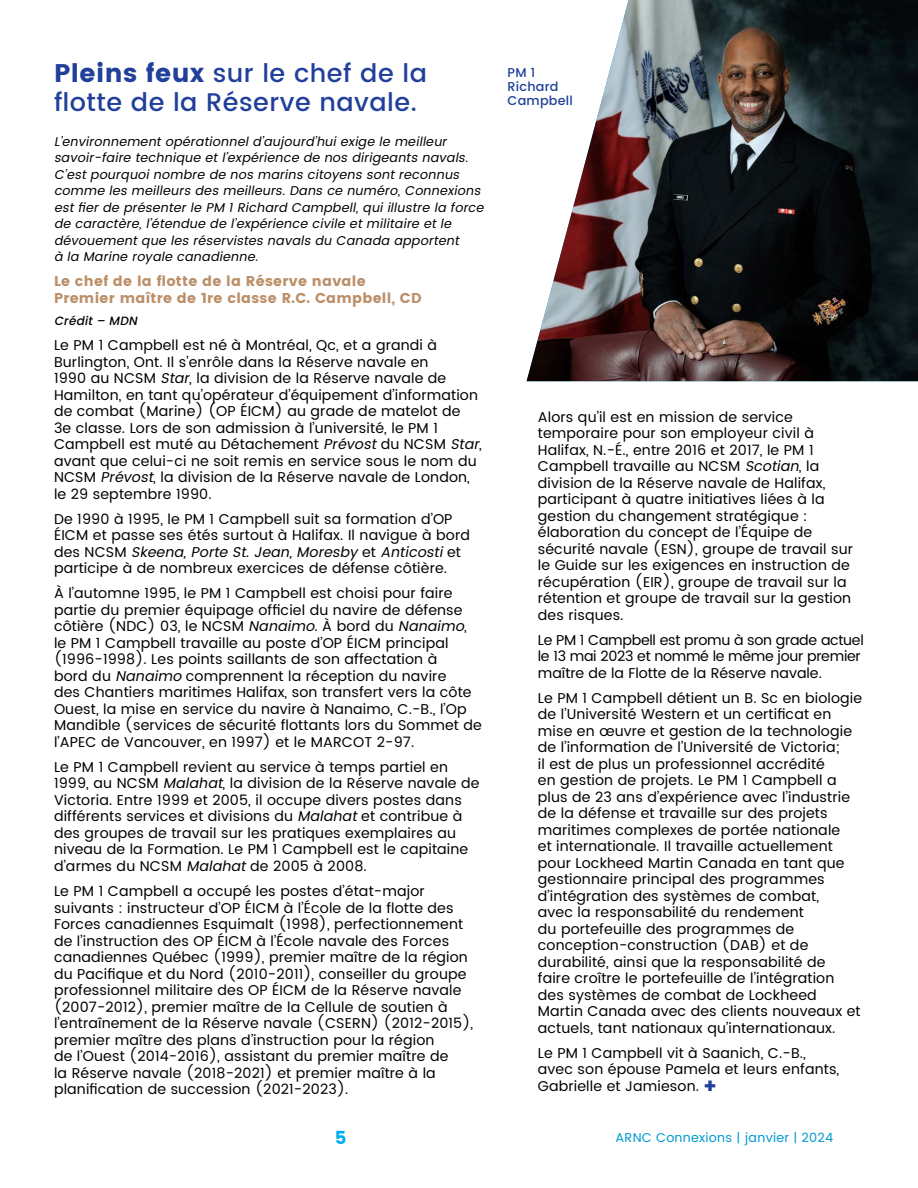
<style>
.page{position:relative;width:918px;height:1188px;background:#fff}
.page>*{position:absolute;margin:0;border:0;box-sizing:border-box;transform-origin:0 0}
.t1{font:500 25.5px/28.5px "Poppins";letter-spacing:.02em;color:#21409a}
.t2{font:18px "Poppins";color:#00aeef}
.t3{font:14.25px/16.5px "Poppins";letter-spacing:.01em;color:#000}
.t4{font:14.25px/16.5px "Poppins";letter-spacing:-.02em;color:#000}
.t5{font:14.25px/16.5px "Poppins";letter-spacing:.02em;color:#bb8f68}
.t6{font:italic 12.75px/16.5px "Poppins";color:#000}
.t7{font:12.75px "Poppins";letter-spacing:.02em;color:#0098d1}
.t8{font:500 12.75px/14.2px "Poppins";letter-spacing:.02em;color:#21409a}
.t9{font:italic 500 12px "Poppins";color:#000}
.s1{font-weight:400}
.s2{font-style:italic}
.s3{font-size:20.55px;color:#21409a}
</style>
<div class="page">
<img style="left:527px;top:0;width:391px;height:381px">
<p class="t1" style="left:54px;top:60px;width:374px"><span class="s1">Pleins feux</span> sur le chef de la flotte de la Réserve navale.</p>
<p class="t8" style="left:508px;top:65px;width:67px">PM 1<br>Richard<br>Campbell</p>
<p class="t6" style="left:54px;top:133px;width:435px">L’environnement opérationnel d’aujourd’hui exige le meilleur savoir-faire technique et l’expérience de nos dirigeants navals.<br>C’est pourquoi nombre de nos marins citoyens sont reconnus comme les meilleurs des meilleurs. Dans ce numéro, Connexions est fier de présenter le PM 1 Richard Campbell, qui illustre la force de caractère, l’étendue de l’expérience civile et militaire et le dévouement que les réservistes navals du Canada apportent<br>à la Marine royale canadienne.</p>
<p class="t5" style="left:54px;top:273px;width:369px">Le chef de la flotte de la Réserve navale<br>Premier maître de 1re classe R.C. Campbell, CD</p>
<p class="t9" style="left:54px;top:312px;width:88px">Crédit – MDN</p>
<p class="t3" style="left:54px;top:337px;width:430px">Le PM 1 Campbell est né à Montréal, Qc, et a grandi à Burlington, Ont. Il s’enrôle dans la Réserve navale en<br>1990 au NCSM <span class="s2">Star</span>, la division de la Réserve navale de Hamilton, en tant qu’opérateur d’équipement d’information de combat (Marine) (OP ÉICM) au grade de matelot de<br>3e classe. Lors de son admission à l’université, le PM 1<br>Campbell est muté au Détachement <span class="s2">Prévost</span>du NCSM <span class="s2">Star</span>, avant que celui-ci ne soit remis en service sous le nom du NCSM <span class="s2">Prévost</span>, la division de la Réserve navale de London, le 29 septembre 1990.</p>
<p class="t3" style="left:54px;top:511px;width:417px">De 1990 à 1995, le PM 1 Campbell suit sa formation d’OP ÉICM et passe ses étés surtout à Halifax. Il navigue à bord d e s N C S M <span class="s2">Skeena,Porte St.Jean,Moresby</span> e t <span class="s2">Anticosti</span>e t participe à de nombreux exercices de défense côtière.</p>
<p class="t3" style="left:54px;top:586px;width:429px">À l’automne 1995, le PM 1 Campbell est choisi pour faire partie du premier équipage officiel du navire de défense côtière (NDC) 03, le NCSM <span class="s2">Nanaimo</span>. À bord du <span class="s2">Nanaimo</span>, le PM 1 Campbell travaille au poste d’OP ÉICM principal (1996-1998). Les points saillants de son affectation à<br>bord du <span class="s2">Nanaimo</span> comprennent la réception du navire<br>des Chantiers maritimes Halifax, son transfert vers la côte Ouest, la mise en service du navire à Nanaimo, C.-B., l’Op Mandible (services de sécurité flottants lors du Sommet de l’APEC de Vancouver, en 1997) et le MARCOT 2-97.</p>
<p class="t3" style="left:54px;top:759px;width:427px">Le PM 1 Campbell revient au service à temps partiel en 1999, au NCSM <span class="s2">Malahat</span>, la division de la Réserve navale de Victoria. Entre 1999 et 2005, il occupe divers postes dans différents services et divisions du <span class="s2">Malahat</span>et contribue à des groupes de travail sur les pratiques exemplaires au niveau de la Formation. Le PM 1 Campbell est le capitaine d’armes du NCSM <span class="s2">Malahat</span>de 2005 à 2008.</p>
<p class="t3" style="left:54px;top:883px;width:421px">Le PM 1 Campbell a occupé les postes d’état-major suivants : instructeur d’OP ÉICM à l’École de la flotte des Forces canadiennes Esquimalt (1998), perfectionnement de l’instruction des OP ÉICM à l’École navale des Forces canadiennes Québec (1999), premier maître de la région du Pacifique et du Nord (2010-2011), conseiller du groupe professionnel militaire des OP ÉICM de la Réserve navale (2007-2012), premier maître de la Cellule de soutien à l’entraînement de la Réserve navale (CSERN) (2012-2015), premier maître des plans d’instruction pour la région<br>de l’Ouest (2014-2016), assistant du premier maître de<br>la Réserve navale (2018-2021) et premier maître à la planification de succession (2021-2023).</p>
<p class="t3" style="left:538px;top:409px;width:317px">Alors qu’il est en mission de service temporaire pour son employeur civil à Halifax, N.-É., entre 2016 et 2017, le PM 1<br>Campbell travaille au NCSM <span class="s2">Scotian</span>, la division de la Réserve navale de Halifax, participant à quatre initiatives liées à la gestion du changement stratégique : élaboration du concept de l’Équipe de sécurité navale (ESN), groupe de travail sur le Guide sur les exigences en instruction de récupération (EIR), groupe de travail sur la rétention et groupe de travail sur la gestion des risques.</p>
<p class="t4" style="left:538px;top:632px;width:327px">Le PM 1 Campbell est promu à son grade actuel le 13 mai 2023 et nommé le même jour premier maître de la Flotte de la Réserve navale.</p>
<p class="t3" style="left:538px;top:690px;width:326px">Le PM 1 Campbell détient un B. Sc en biologie de l’Université Western et un certificat en mise en œuvre et gestion de la technologie de l’information de l’Université de Victoria;<br>il est de plus un professionnel accrédité<br>en gestion de projets. Le PM 1 Campbell a plus de 23 ans d’expérience avec l’industrie de la défense et travaille sur des projets maritimes complexes de portée nationale<br>et internationale. Il travaille actuellement pour Lockheed Martin Canada en tant que gestionnaire principal des programmes d’intégration des systèmes de combat,<br>avec la responsabilité du rendement<br>du portefeuille des programmes de conception-construction (DAB) et de durabilité, ainsi que la responsabilité de<br>faire croître le portefeuille de l’intégration des systèmes de combat de Lockheed Martin Canada avec des clients nouveaux et actuels, tant nationaux qu’internationaux.</p>
<p class="t3" style="left:538px;top:1045px;width:303px">Le PM 1 Campbell vit à Saanich, C.-B., avec son épouse Pamela et leurs enfants,<br>Gabrielle et Jamieson. <span class="s3">+</span></p>
<p class="t2" style="left:335px;top:1127px;width:13px">5</p>
<p class="t7" style="left:616px;top:1129px;width:219px">ARNC Connexions | janvier | 2024</p>
</div>
